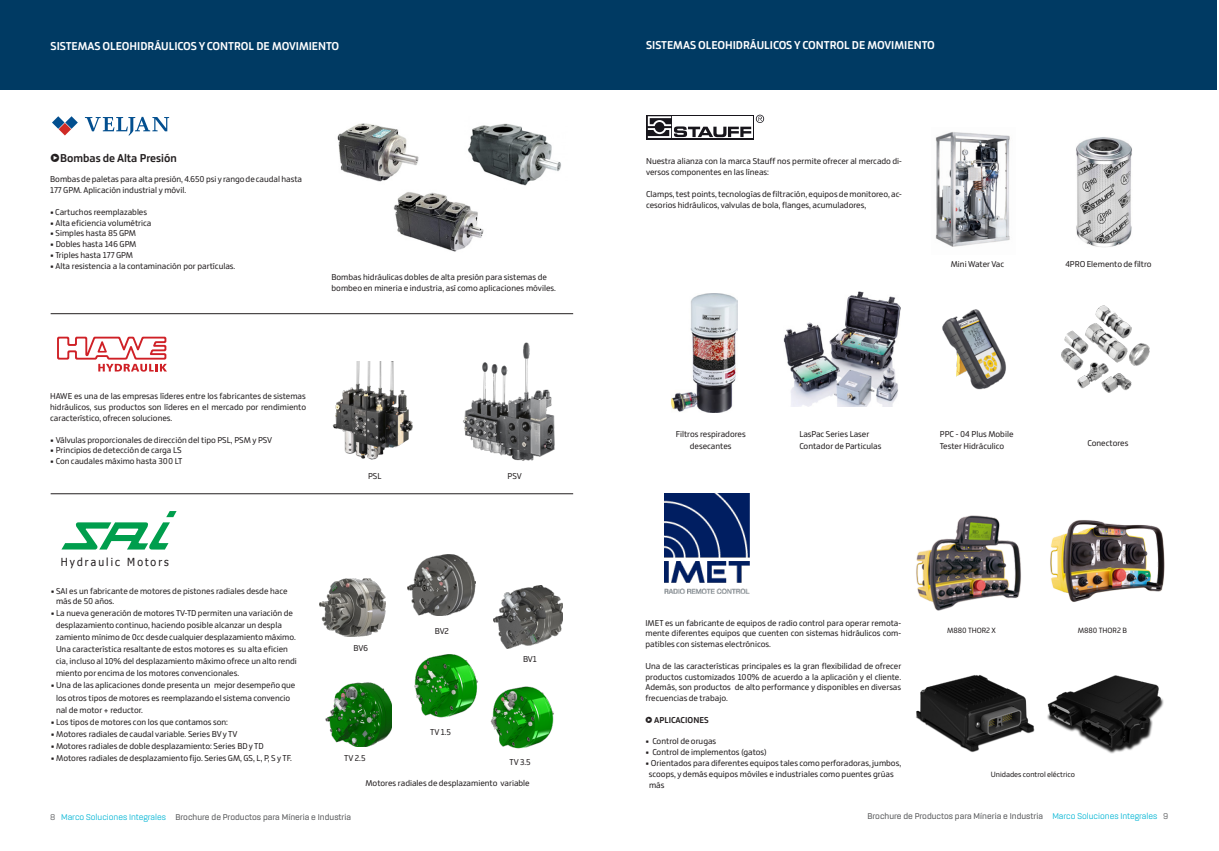
<style>
.page{position:relative;width:1219px;height:851px;background:#fff}
.page>*{position:absolute;margin:0;border:0;box-sizing:border-box;transform-origin:0 0}
.t1{font:700 12px "Bronkoh";color:#fff}
.t2{font:700 12px "Bronkoh";color:#231f20}
.t3{font:11.1px "Tahoma";letter-spacing:.2em;color:#231f20;scale:.94 1}
.t4{font:9px/10.8px "Bronkoh";color:#231f20}
.t5{font:500 9px "Rogan";color:#57585a}
.t6{font:700 9px "Bronkoh";color:#231f20}
.t7{font:8px "Bronkoh";color:#231f20}
.s1{font-weight:700}
.s2{font-weight:400}
.s3{font-weight:400;color:#00b5d4}
</style>
<div class="page">
<div style="left:0;top:0;width:608px;height:90px;background:#003a63"></div>
<div style="left:608px;top:0;width:609px;height:90px;background:#003a63"></div>
<svg style="left:52px;top:116px;width:26px;height:19px"></svg>
<svg style="left:85px;top:117px;width:84px;height:19px"></svg>
<img style="left:337px;top:123px;width:82px;height:59px">
<img style="left:468px;top:123px;width:93px;height:63px">
<img style="left:393px;top:184px;width:99px;height:68px">
<img style="left:332px;top:361px;width:81px;height:99px">
<svg style="left:57px;top:336px;width:110px;height:35px"></svg>
<img style="left:463px;top:342px;width:92px;height:119px">
<img style="left:325px;top:682px;width:67px;height:64px">
<img style="left:414px;top:654px;width:64px;height:64px">
<img style="left:490px;top:686px;width:64px;height:63px">
<img style="left:320px;top:578px;width:65px;height:58px">
<img style="left:407px;top:554px;width:68px;height:61px">
<img style="left:493px;top:585px;width:70px;height:63px">
<svg style="left:61px;top:511px;width:116px;height:38px"></svg>
<hr style="left:51px;top:313px;width:522px;height:1px;background:#231f20">
<hr style="left:51px;top:493px;width:522px;height:1px;background:#231f20">
<img style="left:665px;top:493px;width:84px;height:100px">
<img style="left:1050px;top:520px;width:115px;height:82px">
<img style="left:916px;top:515px;width:105px;height:96px">
<img style="left:916px;top:674px;width:119px;height:78px">
<img style="left:1047px;top:675px;width:117px;height:79px">
<img style="left:935px;top:132px;width:75px;height:115px">
<img style="left:942px;top:309px;width:64px;height:81px">
<svg style="left:646px;top:115px;width:108px;height:24px"></svg>
<svg style="left:648px;top:115px;width:116px;height:23px"></svg>
<img style="left:672px;top:293px;width:65px;height:119px">
<img style="left:1076px;top:137px;width:56px;height:110px">
<img style="left:783px;top:291px;width:117px;height:115px">
<img style="left:1061px;top:305px;width:89px;height:87px">
<h1 class="t1" style="left:51px;top:39px;width:290px">SISTEMAS OLEOHIDRÁULICOS Y CONTROL DE MOVIMIENTO</h1>
<h1 class="t1" style="left:646px;top:39px;width:290px">SISTEMAS OLEOHIDRÁULICOS Y CONTROL DE MOVIMIENTO</h1>
<h1 class="t2" style="left:51px;top:151px;width:128px">✓Bombas de Alta Presión</h1>
<p class="t4" style="left:50px;top:174px;width:253px">Bombas de paletas para alta presión, 4.650 psi y rango de caudal hasta<br>177 GPM. Aplicación industrial y móvil.</p>
<p class="t4" style="left:50px;top:207px;width:98px"><span class="s1">•</span> Cartuchos reemplazables</p>
<p class="t4" style="left:50px;top:217px;width:103px"><span class="s1">•</span> Alta eficiencia volumétrica</p>
<p class="t4" style="left:50px;top:228px;width:87px"><span class="s1">•</span> Simples hasta 85 GPM</p>
<p class="t4" style="left:50px;top:239px;width:88px"><span class="s1">•</span> Dobles hasta 146 GPM</p>
<p class="t4" style="left:50px;top:250px;width:84px"><span class="s1">•</span> Triples hasta 177 GPM</p>
<p class="t4" style="left:50px;top:261px;width:187px"><span class="s1">•</span> Alta resistencia a la contaminación por partículas.</p>
<p class="t4" style="left:331px;top:272px;width:226px">Bombas hidráulicas dobles de alta presión para sistemas de bombeo en mineria e industria, así como aplicaciones móviles.</p>
<p class="t4" style="left:646px;top:156px;width:257px">Nuestra alianza con la marca Stauff nos permite ofrecer al mercado di&shy;versos componentes en las líneas:</p>
<p class="t4" style="left:646px;top:189px;width:257px">Clamps, test points, tecnologías de filtración, equipos de monitoreo, ac&shy;cesorios hidráulicos, valvulas de bola, flanges, acumuladores,</p>
<p class="t4" style="left:951px;top:259px;width:55px">Mini Water Vac</p>
<p class="t4" style="left:1065px;top:259px;width:88px">4PRO Elemento de filtro</p>
<p class="t4" style="left:50px;top:391px;width:257px;text-align:justify">HAWE es una de las empresas líderes entre los fabricantes de sistemas hidráulicos, sus productos son líderes en el mercado por rendimiento característico, ofrecen soluciones.</p>
<p class="t4" style="left:50px;top:434px;width:223px"><span class="s1">•</span> Válvulas proporcionales de dirección del tipo PSL, PSM y PSV</p>
<p class="t4" style="left:50px;top:445px;width:133px"><span class="s1">•</span> Principios de detección de carga LS</p>
<p class="t4" style="left:50px;top:456px;width:134px"><span class="s1">•</span> Con caudales máximo hasta 300 LT</p>
<p class="t3" style="left:61px;top:554px;width:116px">Hydraulic Motors</p>
<p class="t4" style="left:56px;top:585px;width:233px;text-indent:-5px"><span class="s1">•</span> SAI es un fabricante de motores de pistones radiales desde hace más de 50 años.</p>
<p class="t4" style="left:56px;top:607px;width:243px;line-height:12px;text-indent:-5px"><span class="s1">•</span> La nueva generación de motores TV-TD permiten una variación de desplazamiento continuo, haciendo posible alcanzar un despla zamiento mínimo de 0cc desde cualquier desplazamiento máximo.<br>Una característica resaltante de estos motores es su alta eficien cia, incluso al 10% del desplazamiento máximo ofrece un alto rendi miento por encima de los motores convencionales.</p>
<p class="t4" style="left:56px;top:679px;width:241px;line-height:12px;text-indent:-5px"><span class="s1">•</span> Una de las aplicaciones donde presenta un mejor desempeño que los otros tipos de motores es reemplazando el sistema convencio nal de motor + reductor.</p>
<p class="t4" style="left:51px;top:716px;width:179px"><span class="s1">•</span> Los tipos de motores con los que contamos son:</p>
<p class="t4" style="left:51px;top:728px;width:188px"><span class="s1">•</span> Motores radiales de caudal variable. Series BV y TV</p>
<p class="t4" style="left:51px;top:740px;width:215px"><span class="s1">•</span> Motores radiales de doble desplazamiento: Series BD y TD</p>
<p class="t4" style="left:51px;top:752px;width:243px"><span class="s1">•</span> Motores radiales de desplazamiento fijo. Series GM, GS, L, P, S y TF.</p>
<p class="t4" style="left:368px;top:471px;width:15px">PSL</p>
<p class="t4" style="left:508px;top:471px;width:16px">PSV</p>
<p class="t4" style="left:353px;top:642px;width:16px">BV6</p>
<p class="t4" style="left:344px;top:753px;width:23px">TV 2.5</p>
<p class="t4" style="left:435px;top:626px;width:16px">BV2</p>
<p class="t4" style="left:430px;top:727px;width:22px">TV 1.5</p>
<p class="t4" style="left:523px;top:654px;width:15px">BV1</p>
<p class="t4" style="left:509px;top:756px;width:23px">TV 3.5</p>
<p class="t4" style="left:366px;top:778px;width:166px">Motores radiales de desplazamiento variable</p>
<p class="t4" style="left:676px;top:428px;width:71px;line-height:12px;text-align:center">Filtros respiradores desecantes</p>
<p class="t4" style="left:799px;top:428px;width:84px;line-height:12px">LasPac Series Laser<br>Contador de Particulas</p>
<p class="t4" style="left:940px;top:428px;width:75px;line-height:12px">PPC - 04 Plus Mobile<br>Tester Hidráculico</p>
<p class="t4" style="left:1087px;top:437px;width:42px">Conectores</p>
<p class="t4" style="left:645px;top:617px;width:257px;text-align:justify">IMET es un fabricante de equipos de radio control para operar remota&shy;mente diferentes equipos que cuenten con sistemas hidráulicos com&shy;patibles con sistemas electrónicos.</p>
<p class="t4" style="left:645px;top:660px;width:257px;text-align:justify">Una de las características principales es la gran flexibilidad de ofrecer productos customizados 100% de acuerdo a la aplicación y el cliente.<br>Además, son productos de alto performance y disponibles en diversas frecuencias de trabajo.</p>
<p class="t6" style="left:645px;top:714px;width:65px">✓ APLICACIONES</p>
<p class="t4" style="left:645px;top:736px;width:72px"><span class="s1">•</span> Control de orugas</p>
<p class="t4" style="left:645px;top:747px;width:123px"><span class="s1">•</span> Control de implementos (gatos)</p>
<p class="t4" style="left:649px;top:758px;width:254px;text-indent:-3px"><span class="s1">•</span> Orientados para diferentes equipos tales como perforadoras, jumbos, scoops, y demás equipos móviles e industriales como puentes grúas más</p>
<p class="t7" style="left:947px;top:625px;width:51px">M880 THOR2 X</p>
<p class="t7" style="left:1078px;top:625px;width:51px">M880 THOR2 B</p>
<p class="t7" style="left:991px;top:769px;width:86px">Unidades control eléctrico</p>
<p class="t5" style="left:50px;top:811px;width:302px"><span class="s2">8</span> <span class="s3">Marco Soluciones Integrales</span> Brochure de Productos para Míneria e Industria</p>
<p class="t5" style="left:867px;top:810px;width:302px">Brochure de Productos para Míneria e Industria <span class="s3">Marco Soluciones Integrales</span> <span class="s2">9</span></p>
</div>
